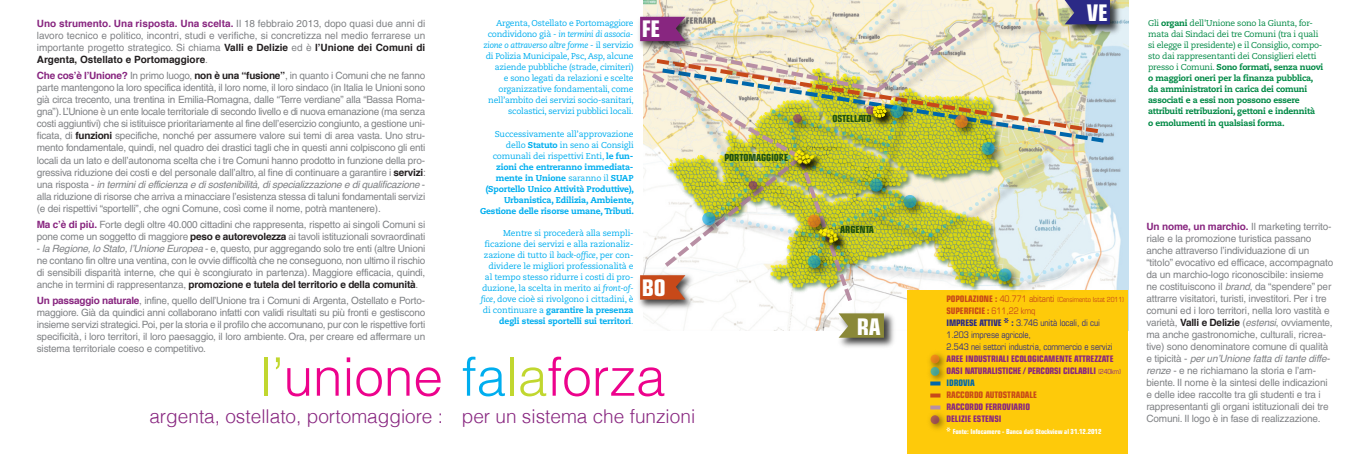
<style>
.page{position:relative;width:1361px;height:454px;background:#fff}
.page>*{position:absolute;margin:0;border:0;box-sizing:border-box;transform-origin:0 0}
.t1{font:300 53.1px "Helvetica";color:#ed028c}
.t2{font:700 condensed 22.9px "Eurostile";letter-spacing:-.01em;color:#fff}
.t3{font:300 19px "Helvetica";color:#882680}
.t4{font:10px/12px "Helvetica";letter-spacing:-.015em;color:#808285;text-align:justify}
.t5{font:700 condensed 9.8px "Eurostile";letter-spacing:-.01em;color:#1f5310}
.t6{font:700 condensed 9px/12px "Eurostile";letter-spacing:-.01em;color:#882680}
.t7{font:condensed 9px/12px "Eurostile";letter-spacing:-.01em;color:#2b2a86}
.t8{font:700 condensed 9px "Eurostile";letter-spacing:-.01em;color:#c74919}
.t9{font:8.5px/11px "Caecilia";letter-spacing:-.025em;color:#00aeef;text-align:right}
.t10{font:800 8.5px/11px "Caecilia";letter-spacing:-.025em;color:#008945}
.t11{font:800 8.5px/11px "Caecilia";letter-spacing:-.015em;color:#00aeef;text-align:right}
.t12{font:700 condensed 7px "Eurostile";letter-spacing:-.01em;color:#fff}
.t13{font:condensed 7px "Eurostile";letter-spacing:-.01em;color:#c74919}
.s1{font-weight:700;color:#882680}
.s2{font-weight:700;color:#231f20}
.s3{font-style:italic}
.s4{font-weight:400}
.s5{font-weight:800}
.s6{color:#c1d72f}
.s7{color:#00aeef}
.s8{font-weight:700;font-size:9px}
.s9{font-size:9px}
.s10{font-weight:700;color:#c74919}
.s11{color:#c74919}
.s12{font-weight:700}
.s13{font-weight:700;font-size:11px}
.s14{font-weight:400;font-size:7px}
.s15{color:#0067ab}
</style>
<div class="page">
<img style="left:643px;top:0;width:485px;height:330px">
<div style="left:907px;top:290px;width:221px;height:164px;background:#feca0a"></div>
<img style="left:639px;top:21px;width:1px;height:24px">
<img style="left:929px;top:353px;width:16px;height:7px">
<div style="left:930px;top:354px;width:9px;height:9px;background:#f47921;border-radius:50%;opacity:.7"></div>
<img style="left:929px;top:360px;width:17px;height:26px">
<div style="left:930px;top:367px;width:9px;height:8px;background:#00aeef;border-radius:50%;opacity:.6"></div>
<img style="left:929px;top:409px;width:16px;height:20px">
<div style="left:930px;top:415px;width:9px;height:9px;background:#882680;border-radius:50%;opacity:.6"></div>
<svg style="left:930px;top:381px;width:10px;height:4px"></svg>
<svg style="left:930px;top:393px;width:10px;height:4px"></svg>
<svg style="left:930px;top:405px;width:10px;height:4px"></svg>
<img style="left:639px;top:279px;width:59px;height:33px">
<img style="left:834px;top:309px;width:63px;height:38px">
<svg style="left:838px;top:313px;width:46px;height:24px"></svg>
<img style="left:1110px;top:0;width:13px;height:37px">
<img style="left:1110px;top:245px;width:5px;height:45px">
<img style="left:640px;top:0;width:470px;height:305px">
<img style="left:862px;top:101px;width:5px;height:26px">
<div style="left:866px;top:106px;width:9px;height:8px;background:#882680;border-radius:50%;opacity:.6"></div>
<img style="left:697px;top:207px;width:31px;height:31px">
<div style="left:702px;top:212px;width:13px;height:13px;background:#00aeef;border-radius:50%;opacity:.6"></div>
<img style="left:867px;top:99px;width:48px;height:38px">
<img style="left:871px;top:104px;width:19px;height:17px">
<p class="t4" style="left:37px;top:19px;width:390px"><span class="s1">Uno strumento. Una risposta. Una scelta.</span> Il 18 febbraio 2013, dopo quasi due anni di lavoro tecnico e politico, incontri, studi e verifiche, si concretizza nel medio ferrarese un importante progetto strategico. Si chiama <span class="s2">Valli e Delizie</span> ed è <span class="s2">l’Unione dei Comuni di Argenta, Ostellato e Portomaggiore</span>.</p>
<p class="t4" style="left:37px;top:71px;width:390px"><span class="s1">Che cos’è l’Unione?</span> In primo luogo, <span class="s2">non è una “fusione”</span>, in quanto i Comuni che ne fanno parte mantengono la loro specifica identità, il loro nome, il loro sindaco (in Italia le Unioni sono già circa trecento, una trentina in Emilia-Romagna, dalle “Terre verdiane” alla “Bassa Roma&shy;gna”).L’Unione è un ente locale territoriale di secondo livello e di nuova emanazione (ma senza costi aggiuntivi) che si istituisce prioritariamente al fine dell’esercizio congiunto, a gestione uni&shy;ficata, di <span class="s2">funzioni</span> specifiche, nonché per assumere valore sui temi di area vasta. Uno stru&shy;mento fondamentale, quindi, nel quadro dei drastici tagli che in questi anni colpiscono gli enti locali da un lato e dell’autonoma scelta che i tre Comuni hanno prodotto in funzione della pro&shy;gressiva riduzione dei costi e del personale dall’altro, al fine di continuare a garantire i <span class="s2">servizi</span>: una risposta - <span class="s3">in termini di efficienza e di sostenibilità, di specializzazione e di qualificazione</span> - alla riduzione di risorse che arriva a minacciare l’esistenza stessa di taluni fondamentali servizi (e dei rispettivi “sportelli”, che ogni Comune, così come il nome, potrà mantenere).</p>
<p class="t4" style="left:37px;top:219px;width:390px"><span class="s1">Ma c’è di più.</span> Forte degli oltre 40.000 cittadini che rappresenta, rispetto ai singoli Comuni si pone come un soggetto di maggiore <span class="s2">peso e autorevolezza</span> ai tavoli istituzionali sovraordinati</p>
<p class="t4" style="left:37px;top:243px;width:390px">- <span class="s3">la Regione, lo Stato, l’Unione Europea</span> - e, questo, pur aggregando solo tre enti (altre Unioni ne contano fin oltre una ventina, con le ovvie difficoltà che ne conseguono, non ultimo il rischio di sensibili disparità interne, che qui è scongiurato in partenza). Maggiore efficacia, quindi, anche in termini di rappresentanza, <span class="s2">promozione e tutela del territorio e della comunità</span>.</p>
<p class="t4" style="left:37px;top:295px;width:390px"><span class="s1">Un passaggio naturale</span>, infine, quello dell’Unione tra i Comuni di Argenta, Ostellato e Porto&shy;maggiore. Già da quindici anni collaborano infatti con validi risultati su più fronti e gestiscono insieme servizi strategici.Poi, per la storia e il profilo che accomunano, pur con le rispettive forti specificità, i loro territori, il loro paesaggio, il loro ambiente. Ora, per creare ed affermare un sistema territoriale coeso e competitivo.</p>
<p class="t9" style="left:483px;top:19px;width:152px">Argenta, Ostellato e Portomaggiore condividono già - <span class="s3">in termini di associa&shy;zione o attraverso altre forme</span> - il servizio di Polizia Municipale, Psc, Asp, alcune aziende pubbliche (strade, cimiteri)<br>e sono legati da relazioni e scelte organizzative fondamentali, come nell’ambito dei servizi socio-sanitari, scolastici, servizi pubblici locali.</p>
<p class="t11" style="left:480px;top:129px;width:155px"><span class="s4">Successivamente all’approvazione dello</span> Statuto <span class="s4">in seno ai Consigli comunali dei rispettivi Enti,</span> le fun&shy;zioni che entreranno immediata&shy;mente in Unione <span class="s4">saranno il</span> SUAP (Sportello Unico Attività Produttive), Urbanistica, Edilizia, Ambiente, Gestione delle risorse umane, Tributi.</p>
<p class="t9" style="left:481px;top:228px;width:154px">Mentre si procederà alla sempli&shy;ficazione dei servizi e alla razionaliz&shy;zazione di tutto il <span class="s3">back-office</span>, per con&shy;dividere le migliori professionalità e al tempo stesso ridurre i costi di pro&shy;duzione, la scelta in merito ai <span class="s3">front-of&shy;fice</span>, dove cioè si rivolgono i cittadini, è di continuare a <span class="s5">garantire la presenza degli stessi sportelli sui territori</span>.</p>
<h2 class="t2" style="left:642px;top:21px;width:20px">FE</h2>
<h2 class="t2" style="left:642px;top:279px;width:25px">BO</h2>
<h1 class="t1" style="left:260px;top:354px;width:407px"><span class="s6">l’</span>unione <span class="s7">fa</span><span class="s6">la</span>forza</h1>
<h3 class="t3" style="left:149px;top:408px;width:295px">argenta, ostellato, portomaggiore :</h3>
<h3 class="t3" style="left:462px;top:408px;width:235px">per un sistema che funzioni</h3>
<p class="t5" style="left:724px;top:154px;width:65px">PORTOMAGGIORE</p>
<p class="t5" style="left:832px;top:115px;width:41px">OSTELLATO</p>
<p class="t5" style="left:840px;top:226px;width:35px">ARGENTA</p>
<h2 class="t2" style="left:857px;top:318px;width:25px">RA</h2>
<h2 class="t2" style="left:1087px;top:5px;width:22px">VE</h2>
<p class="t10" style="left:1148px;top:19px;width:177px"><span class="s4">Gli</span> organi <span class="s4">dell'Unione sono la Giunta, for&shy;mata dai Sindaci dei tre Comuni (tra i quali si elegge il presidente) e il Consiglio, compo&shy;sto dai rappresentanti dei Consiglieri eletti presso i Comuni.</span> Sono formati, senza nuovi o maggiori oneri per la finanza pubblica, da amministratori in carica dei comuni associati e a essi non possono essere attribuiti retribuzioni, gettoni e indennità<br>o emolumenti in qualsiasi forma.</p>
<p class="t13" style="left:946px;top:297px;width:179px"><span class="s8">POPOLAZIONE :</span> <span class="s9">40.771 abitanti</span> (Censimento Istat 2011)</p>
<p class="t7" style="left:946px;top:305px;width:168px"><span class="s10">SUPERFICIE :</span> <span class="s11">611,22 kmq<br></span><span class="s12">IMPRESE ATTIVE</span> <span class="s13">*</span> <span class="s12">:</span> 3.746 unità locali, di cui 1.203 imprese agricole,<br>2.543 nei settori industria, commercio e servizi</p>
<p class="t6" style="left:946px;top:353px;width:176px">AREE INDUSTRIALI ECOLOGICAMENTE ATTREZZATE<br>OASI NATURALISTICHE / PERCORSI CICLABILI <span class="s14">(240km)<br></span><span class="s15">IDROVIA</span></p>
<p class="t8" style="left:946px;top:391px;width:92px">RACCORDO AUTOSTRADALE</p>
<p class="t6" style="left:946px;top:401px;width:85px">RACCORDO FERROVIARIO<br>DELIZIE ESTENSI</p>
<p class="t12" style="left:946px;top:429px;width:156px"><span class="s9">*</span> Fonte: Infocamere - Banca dati Stockview al 31.12.2012</p>
<p class="t4" style="left:1146px;top:221px;width:188px;text-align:left"><span class="s1">Un nome, un marchio.</span> Il marketing territo&shy;riale e la promozione turistica passano anche attraverso l’individuazione di un “titolo” evocativo ed efficace, accompagnato da un marchio-logo riconoscibile: insieme ne costituiscono il <span class="s3">brand</span>, da “spendere” per attrarre visitatori, turisti, investitori. Per i tre comuni ed i loro territori, nella loro vastità e varietà, <span class="s2">Valli e Delizie</span> (<span class="s3">estensi</span>, ovviamente, ma anche gastronomiche, culturali, ricrea&shy;tive) sono denominatore comune di qualità e tipicità - <span class="s3">per un’Unione fatta di tante diffe&shy;renze</span> - e ne richiamano la storia e l’am&shy;biente. Il nome è la sintesi delle indicazioni e delle idee raccolte tra gli studenti e tra i rappresentanti gli organi istituzionali dei tre Comuni. Il logo è in fase di realizzazione.</p>
</div>
